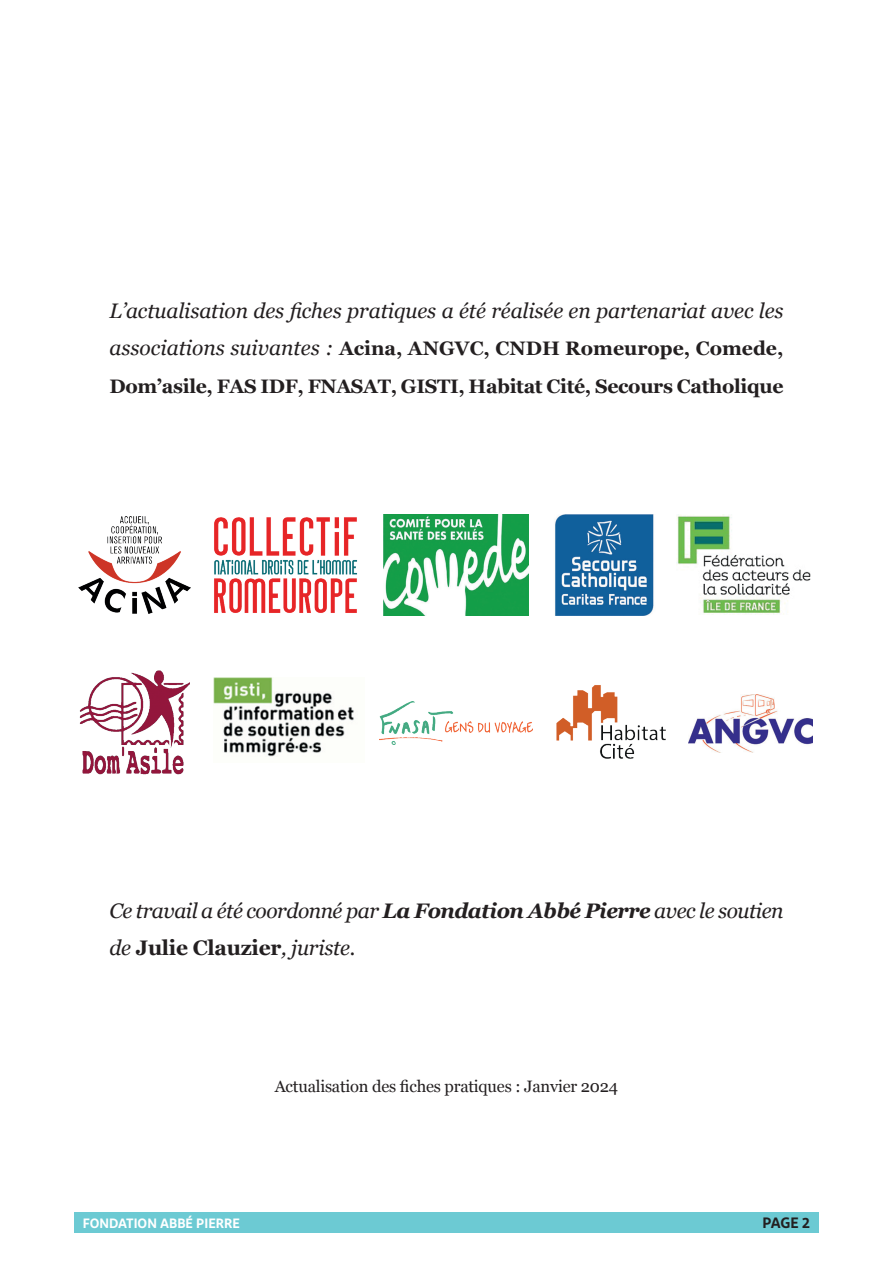
<style>
.page{position:relative;width:893px;height:1263px;background:#fff}
.page>*{position:absolute;margin:0;border:0;box-sizing:border-box;transform-origin:0 0}
.t1{font:italic 21px/37.5px "Georgia";letter-spacing:-.025em;color:#231f20}
.t2{font:italic 21px "Georgia";letter-spacing:-.005em;color:#231f20}
.t3{font:700 19.5px/37.5px "Georgia";letter-spacing:-.015em;color:#231f20}
.t4{font:16.5px "Georgia";letter-spacing:-.01em;color:#231f20}
.t5{font:600 15px "Diodrum";color:#231f20}
.t6{font:600 13.5px "Diodrum";color:#fff}
.s1{font-weight:400;font-style:italic;font-size:21px}
.s2{font-weight:700}
.s3{font-weight:700;font-style:normal}
</style>
<div class="page">
<div style="left:74px;top:1212px;width:745px;height:20px;background:#6ccad3"></div>
<img style="left:79px;top:670px;width:110px;height:105px">
<img style="left:213px;top:678px;width:141px;height:79px">
<img style="left:556px;top:685px;width:133px;height:74px">
<img style="left:78px;top:517px;width:112px;height:97px">
<img style="left:214px;top:517px;width:144px;height:96px">
<img style="left:384px;top:514px;width:144px;height:102px">
<img style="left:555px;top:514px;width:99px;height:102px">
<img style="left:676px;top:515px;width:135px;height:100px">
<img style="left:689px;top:695px;width:124px;height:58px">
<img style="left:379px;top:701px;width:153px;height:44px">
<p class="t2" style="left:109px;top:295px;width:676px">L’actualisation des fiches pratiques a été réalisée en partenariat avec les</p>
<p class="t3" style="left:109px;top:329px;width:675px"><span class="s1">associations suivantes :</span> Acina, ANGVC, CNDH Romeurope, Comede,<br>Dom’asile, FAS IDF, FNASAT, GISTI, Habitat Cité, Secours Catholique</p>
<p class="t1" style="left:109px;top:891px;width:675px">Ce travail a été coordonné par <span class="s2">La Fondation Abbé Pierre</span> avec le soutien de <span class="s3">Julie Clauzier</span>, juriste.</p>
<p class="t4" style="left:275px;top:1074px;width:345px">Actualisation des fiches pratiques : Janvier 2024</p>
<p class="t6" style="left:83px;top:1215px;width:159px">FONDATION ABBÉ PIERRE</p>
<p class="t5" style="left:762px;top:1213px;width:49px">PAGE 2</p>
</div>
